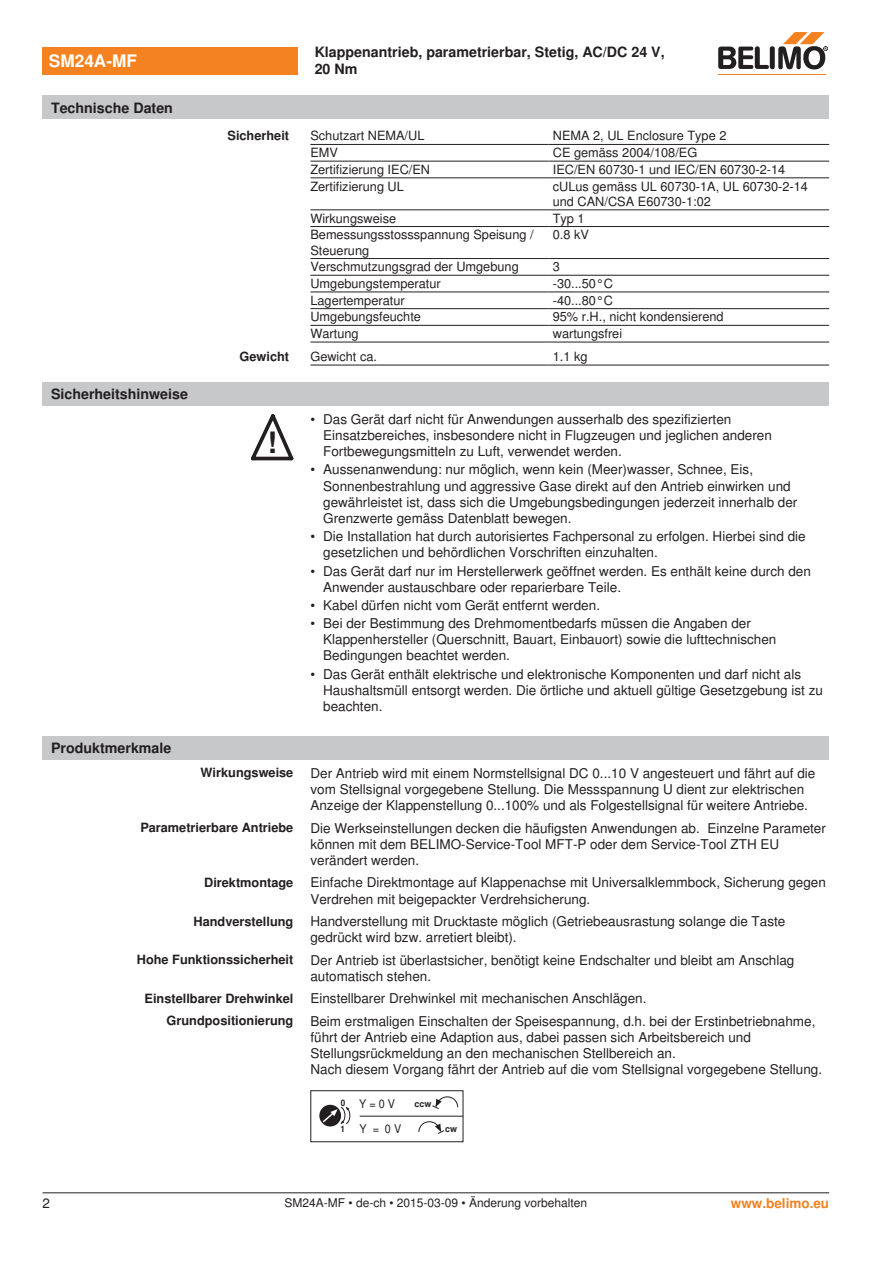
<style>
.page{position:relative;width:893px;height:1263px;background:#fff}
.page>*{position:absolute;margin:0;border:0;box-sizing:border-box;transform-origin:0 0}
.t1{font:700 29.55px "Nimbus Sans BEL";color:#231f20}
.t2{font:700 17.25px "Nimbus Sans BEL";color:#fff}
.t3{font:700 14.25px/17.1px "Nimbus Sans BEL";color:#231f20}
.t4{font:13.5px/16.2px "Nimbus Sans BEL";color:#231f20}
.t5{font:700 13.5px "Nimbus Sans BEL";color:#f58220}
.t6{font:12.75px/15.3px "Nimbus Sans BEL";color:#231f20}
.t7{font:700 12.75px "Nimbus Sans BEL";color:#231f20}
.t8{font:12px "Nimbus Sans BEL";color:#231f20}
.t9{font:12px/25.3px "Nimbus Sans BEL";color:#231f20;scale:.9 1}
.t10{font:700 9px "Nimbus Sans BEL";color:#231f20}
.t11{font:700 9px "Nimbus Sans BEL";color:#231f20;scale:.9 1}
</style>
<div class="page">
<hr style="left:310px;top:144px;width:239px;height:1px;background:#231f20">
<hr style="left:549px;top:144px;width:280px;height:1px;background:#231f20">
<hr style="left:310px;top:161px;width:239px;height:1px;background:#231f20">
<hr style="left:549px;top:161px;width:280px;height:1px;background:#231f20">
<hr style="left:310px;top:178px;width:239px;height:1px;background:#231f20">
<hr style="left:549px;top:178px;width:280px;height:1px;background:#231f20">
<hr style="left:310px;top:210px;width:239px;height:1px;background:#231f20">
<hr style="left:549px;top:210px;width:280px;height:1px;background:#231f20">
<hr style="left:310px;top:226px;width:239px;height:1px;background:#231f20">
<hr style="left:549px;top:226px;width:280px;height:1px;background:#231f20">
<hr style="left:310px;top:258px;width:239px;height:1px;background:#231f20">
<hr style="left:549px;top:258px;width:280px;height:1px;background:#231f20">
<hr style="left:310px;top:275px;width:239px;height:1px;background:#231f20">
<hr style="left:549px;top:275px;width:280px;height:1px;background:#231f20">
<hr style="left:310px;top:292px;width:239px;height:1px;background:#231f20">
<hr style="left:549px;top:292px;width:280px;height:1px;background:#231f20">
<hr style="left:310px;top:308px;width:239px;height:1px;background:#231f20">
<hr style="left:549px;top:308px;width:280px;height:1px;background:#231f20">
<hr style="left:310px;top:325px;width:239px;height:1px;background:#231f20">
<hr style="left:549px;top:325px;width:280px;height:1px;background:#231f20">
<hr style="left:310px;top:342px;width:239px;height:1px;background:#231f20">
<hr style="left:549px;top:342px;width:280px;height:1px;background:#231f20">
<hr style="left:310px;top:365px;width:239px;height:1px;background:#231f20">
<hr style="left:549px;top:365px;width:280px;height:1px;background:#231f20">
<div style="left:43px;top:382px;width:786px;height:24px;background:#c7c8ca"></div>
<svg style="left:251px;top:414px;width:42px;height:47px"></svg>
<div style="left:43px;top:736px;width:786px;height:24px;background:#c7c8ca"></div>
<div style="left:310px;top:1090px;width:153px;height:52px;border:1px solid #231f20"></div>
<svg style="left:418px;top:1121px;width:27px;height:13px"></svg>
<svg style="left:432px;top:1096px;width:26px;height:13px"></svg>
<hr style="left:360px;top:1116px;width:103px;height:1px;background:#231f20">
<svg style="left:319px;top:1105px;width:22px;height:21px"></svg>
<svg style="left:321px;top:1107px;width:29px;height:17px"></svg>
<div style="left:43px;top:47px;width:255px;height:27px;background:#f58220"></div>
<hr style="left:718px;top:74px;width:107px;height:1px;background:#f58220">
<svg style="left:718px;top:32px;width:110px;height:38px"></svg>
<div style="left:43px;top:96px;width:786px;height:23px;background:#c7c8ca"></div>
<hr style="left:43px;top:1192px;width:786px;height:1px;background:#231f20">
<p class="t2" style="left:49px;top:51px;width:90px">SM24A-MF</p>
<p class="t3" style="left:315px;top:44px;width:352px">Klappenantrieb, parametrierbar, Stetig, AC/DC 24 V,<br>20 Nm</p>
<p class="t3" style="left:51px;top:100px;width:123px">Technische Daten</p>
<p class="t3" style="left:51px;top:386px;width:139px">Sicherheitshinweise</p>
<p class="t3" style="left:51px;top:740px;width:122px">Produktmerkmale</p>
<p class="t7" style="left:227px;top:128px;width:63px">Sicherheit</p>
<p class="t6" style="left:310px;top:128px;width:116px">Schutzart NEMA/UL</p>
<p class="t6" style="left:553px;top:128px;width:175px">NEMA 2, UL Enclosure Type 2</p>
<p class="t6" style="left:310px;top:145px;width:29px">EMV</p>
<p class="t6" style="left:553px;top:145px;width:146px">CE gemäss 2004/108/EG</p>
<p class="t6" style="left:310px;top:162px;width:121px">Zertifizierung IEC/EN</p>
<p class="t6" style="left:553px;top:162px;width:234px">IEC/EN 60730-1 und IEC/EN 60730-2-14</p>
<p class="t6" style="left:310px;top:179px;width:95px">Zertifizierung UL</p>
<p class="t6" style="left:553px;top:179px;width:257px">cULus gemäss UL 60730-1A, UL 60730-2-14 und CAN/CSA E60730-1:02</p>
<p class="t6" style="left:310px;top:211px;width:87px">Wirkungsweise</p>
<p class="t6" style="left:553px;top:211px;width:33px">Typ 1</p>
<p class="t6" style="left:310px;top:227px;width:225px">Bemessungsstossspannung Speisung /<br>Steuerung</p>
<p class="t6" style="left:553px;top:227px;width:38px">0.8 kV</p>
<p class="t6" style="left:310px;top:259px;width:210px">Verschmutzungsgrad der Umgebung</p>
<p class="t6" style="left:553px;top:259px;width:9px">3</p>
<p class="t6" style="left:310px;top:276px;width:132px">Umgebungstemperatur</p>
<p class="t6" style="left:553px;top:276px;width:62px">-30...50°C</p>
<p class="t6" style="left:310px;top:293px;width:96px">Lagertemperatur</p>
<p class="t6" style="left:553px;top:293px;width:62px">-40...80°C</p>
<p class="t6" style="left:310px;top:310px;width:112px">Umgebungsfeuchte</p>
<p class="t6" style="left:553px;top:310px;width:172px">95% r.H., nicht kondensierend</p>
<p class="t6" style="left:310px;top:326px;width:50px">Wartung</p>
<p class="t6" style="left:553px;top:326px;width:71px">wartungsfrei</p>
<p class="t7" style="left:240px;top:348px;width:51px">Gewicht</p>
<p class="t6" style="left:310px;top:349px;width:68px">Gewicht ca.</p>
<p class="t6" style="left:553px;top:349px;width:36px">1.1 kg</p>
<h1 class="t1" style="left:267px;top:425px;width:11px">!</h1>
<p class="t4" style="left:323px;top:411px;width:450px;text-indent:-13px">• Das Gerät darf nicht für Anwendungen ausserhalb des spezifizierten<br>Einsatzbereiches, insbesondere nicht in Flugzeugen und jeglichen anderen<br>Fortbewegungsmitteln zu Luft, verwendet werden.</p>
<p class="t4" style="left:323px;top:462px;width:476px;text-indent:-13px">• Aussenanwendung: nur möglich, wenn kein (Meer)wasser, Schnee, Eis, Sonnenbestrahlung und aggressive Gase direkt auf den Antrieb einwirken und gewährleistet ist, dass sich die Umgebungsbedingungen jederzeit innerhalb der Grenzwerte gemäss Datenblatt bewegen.</p>
<p class="t4" style="left:323px;top:529px;width:484px;text-indent:-13px">• Die Installation hat durch autorisiertes Fachpersonal zu erfolgen. Hierbei sind die gesetzlichen und behördlichen Vorschriften einzuhalten.</p>
<p class="t4" style="left:323px;top:563px;width:489px;text-indent:-13px">• Das Gerät darf nur im Herstellerwerk geöffnet werden. Es enthält keine durch den<br>Anwender austauschbare oder reparierbare Teile.</p>
<p class="t4" style="left:310px;top:597px;width:291px">• Kabel dürfen nicht vom Gerät entfernt werden.</p>
<p class="t4" style="left:323px;top:615px;width:455px;text-indent:-13px">• Bei der Bestimmung des Drehmomentbedarfs müssen die Angaben der<br>Klappenhersteller (Querschnitt, Bauart, Einbauort) sowie die lufttechnischen<br>Bedingungen beachtet werden.</p>
<p class="t4" style="left:323px;top:666px;width:501px;text-indent:-13px">• Das Gerät enthält elektrische und elektronische Komponenten und darf nicht als<br>Haushaltsmüll entsorgt werden. Die örtliche und aktuell gültige Gesetzgebung ist zu beachten.</p>
<p class="t7" style="left:201px;top:765px;width:94px">Wirkungsweise</p>
<p class="t4" style="left:310px;top:765px;width:506px">Der Antrieb wird mit einem Normstellsignal DC 0...10 V angesteuert und fährt auf die vom Stellsignal vorgegebene Stellung. Die Messspannung U dient zur elektrischen<br>Anzeige der Klappenstellung 0...100% und als Folgestellsignal für weitere Antriebe.</p>
<p class="t7" style="left:140px;top:820px;width:155px">Parametrierbare Antriebe</p>
<p class="t4" style="left:310px;top:820px;width:517px">Die Werkseinstellungen decken die häufigsten Anwendungen ab. Einzelne Parameter können mit dem BELIMO-Service-Tool MFT-P oder dem Service-Tool ZTH EU verändert werden.</p>
<p class="t7" style="left:204px;top:875px;width:91px">Direktmontage</p>
<p class="t4" style="left:310px;top:875px;width:517px">Einfache Direktmontage auf Klappenachse mit Universalklemmbock, Sicherung gegen<br>Verdrehen mit beigepackter Verdrehsicherung.</p>
<p class="t7" style="left:193px;top:913px;width:101px">Handverstellung</p>
<p class="t4" style="left:310px;top:913px;width:476px">Handverstellung mit Drucktaste möglich (Getriebeausrastung solange die Taste gedrückt wird bzw. arretiert bleibt).</p>
<p class="t7" style="left:137px;top:952px;width:158px">Hohe Funktionssicherheit</p>
<p class="t4" style="left:310px;top:952px;width:485px">Der Antrieb ist überlastsicher, benötigt keine Endschalter und bleibt am Anschlag automatisch stehen.</p>
<p class="t7" style="left:145px;top:990px;width:150px">Einstellbarer Drehwinkel</p>
<p class="t4" style="left:310px;top:991px;width:338px">Einstellbarer Drehwinkel mit mechanischen Anschlägen.</p>
<p class="t7" style="left:167px;top:1013px;width:128px">Grundpositionierung</p>
<p class="t4" style="left:310px;top:1013px;width:513px">Beim erstmaligen Einschalten der Speisespannung, d.h. bei der Erstinbetriebnahme, führt der Antrieb eine Adaption aus, dabei passen sich Arbeitsbereich und Stellungsrückmeldung an den mechanischen Stellbereich an.<br>Nach diesem Vorgang fährt der Antrieb auf die vom Stellsignal vorgegebene Stellung.</p>
<p class="t9" style="left:359px;top:1091px;width:48px">Y = 0 V<br>Y = 0 V</p>
<p class="t11" style="left:341px;top:1097px;width:7px">0</p>
<p class="t10" style="left:414px;top:1099px;width:19px">ccw</p>
<p class="t11" style="left:340px;top:1123px;width:7px">1</p>
<p class="t10" style="left:445px;top:1123px;width:14px">cw</p>
<p class="t4" style="left:43px;top:1196px;width:9px">2</p>
<p class="t8" style="left:284px;top:1196px;width:304px">SM24A-MF • de-ch • 2015-03-09 • Änderung vorbehalten</p>
<p class="t5" style="left:731px;top:1195px;width:100px">www.belimo.eu</p>
</div>
